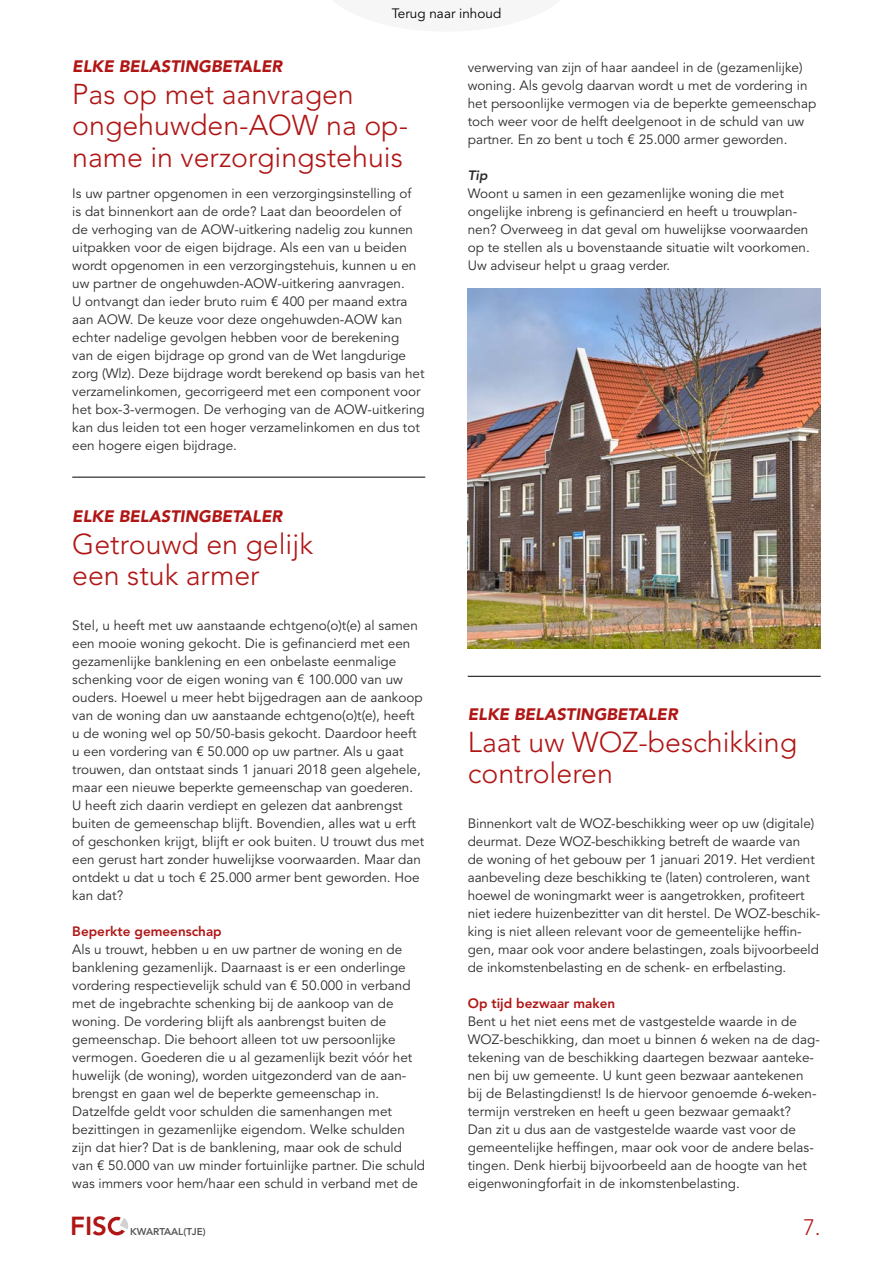
<style>
.page{position:relative;width:893px;height:1263px;background:#fff}
.page>*{position:absolute;margin:0;border:0;box-sizing:border-box;transform-origin:0 0}
.t1{font:300 28.5px/31.5px "Avenir LT";color:#af1615}
.t2{font:800 25.95px "Avenir LT";color:#af1615}
.t3{font:300 22.2px "Avenir LT";color:#af1615}
.t4{font:italic 900 16.5px "Avenir LT";color:#af1615}
.t5{font:13.5px/18px "Avenir LT";color:#2c2c2c}
.t6{font:800 13.5px "Avenir LT";color:#af1615}
.t7{font:13.5px "Avenir LT";color:#000}
.t8{font:italic 800 13.5px "Avenir LT";color:#2c2c2c}
.t9{font:800 9.9px "Avenir LT";color:#575756}
</style>
<div class="page">
<div style="left:108px;top:1217px;width:18px;height:18px;border:3px solid #af1615;border-radius:50%"></div>
<svg style="left:114px;top:1216px;width:14px;height:19px"></svg>
<hr style="left:72px;top:477px;width:353px;height:1px;background:#000">
<img style="left:468px;top:288px;width:353px;height:360px">
<hr style="left:468px;top:676px;width:353px;height:1px;background:#000">
<p class="t7" style="left:392px;top:5px;width:111px">Terug naar inhoud</p>
<p class="t4" style="left:72px;top:56px;width:211px">ELKE BELASTINGBETALER</p>
<h1 class="t1" style="left:72px;top:78px;width:337px">Pas op met aanvragen ongehuwden-AOW na op&shy;name in verzorgingstehuis</h1>
<p class="t5" style="left:72px;top:185px;width:354px">Is uw partner opgenomen in een verzorgingsinstelling of<br>is dat binnenkort aan de orde? Laat dan beoordelen of<br>de verhoging van de AOW-uitkering nadelig zou kunnen uitpakken voor de eigen bijdrage. Als een van u beiden wordt opgenomen in een verzorgingstehuis, kunnen u en uw partner de ongehuwden-AOW-uitkering aanvragen.<br>U ontvangt dan ieder bruto ruim € 400 per maand extra aan AOW. De keuze voor deze ongehuwden-AOW kan echter nadelige gevolgen hebben voor de berekening<br>van de eigen bijdrage op grond van de Wet langdurige zorg (Wlz). Deze bijdrage wordt berekend op basis van het verzamelinkomen, gecorrigeerd met een component voor het box-3-vermogen. De verhoging van de AOW-uitkering kan dus leiden tot een hoger verzamelinkomen en dus tot een hogere eigen bijdrage.</p>
<p class="t4" style="left:72px;top:506px;width:211px">ELKE BELASTINGBETALER</p>
<h1 class="t1" style="left:72px;top:528px;width:242px">Getrouwd en gelijk een stuk armer</h1>
<p class="t5" style="left:72px;top:617px;width:353px">Stel, u heeft met uw aanstaande echtgeno(o)t(e) al samen een mooie woning gekocht. Die is gefinancierd met een gezamenlijke banklening en een onbelaste eenmalige schenking voor de eigen woning van € 100.000 van uw ouders. Hoewel u meer hebt bijgedragen aan de aankoop van de woning dan uw aanstaande echtgeno(o)t(e), heeft u de woning wel op 50/50-basis gekocht. Daardoor heeft u een vordering van € 50.000 op uw partner. Als u gaat trouwen, dan ontstaat sinds 1 januari 2018 geen algehele, maar een nieuwe beperkte gemeenschap van goederen.<br>U heeft zich daarin verdiept en gelezen dat aanbrengst buiten de gemeenschap blijft. Bovendien, alles wat u erft of geschonken krijgt, blijft er ook buiten. U trouwt dus met een gerust hart zonder huwelijkse voorwaarden. Maar dan ontdekt u dat u toch € 25.000 armer bent geworden. Hoe kan dat?</p>
<p class="t6" style="left:72px;top:923px;width:151px">Beperkte gemeenschap</p>
<p class="t5" style="left:72px;top:941px;width:354px">Als u trouwt, hebben u en uw partner de woning en de banklening gezamenlijk. Daarnaast is er een onderlinge vordering respectievelijk schuld van € 50.000 in verband met de ingebrachte schenking bij de aankoop van de woning. De vordering blijft als aanbrengst buiten de gemeenschap. Die behoort alleen tot uw persoonlijke vermogen. Goederen die u al gezamenlijk bezit vóór het huwelijk (de woning), worden uitgezonderd van de aan&shy;brengst en gaan wel de beperkte gemeenschap in.<br>Datzelfde geldt voor schulden die samenhangen met bezittingen in gezamenlijke eigendom. Welke schulden zijn dat hier? Dat is de banklening, maar ook de schuld van € 50.000 van uw minder fortuinlijke partner. Die schuld was immers voor hem/haar een schuld in verband met de</p>
<p class="t5" style="left:468px;top:59px;width:350px">verwerving van zijn of haar aandeel in de (gezamenlijke) woning. Als gevolg daarvan wordt u met de vordering in het persoonlijke vermogen via de beperkte gemeenschap toch weer voor de helft deelgenoot in de schuld van uw partner. En zo bent u toch € 25.000 armer geworden.</p>
<p class="t8" style="left:468px;top:167px;width:21px">Tip</p>
<p class="t5" style="left:468px;top:185px;width:343px">Woont u samen in een gezamenlijke woning die met ongelijke inbreng is gefinancierd en heeft u trouwplan&shy;nen? Overweeg in dat geval om huwelijkse voorwaarden op te stellen als u bovenstaande situatie wilt voorkomen.<br>Uw adviseur helpt u graag verder.</p>
<p class="t4" style="left:468px;top:704px;width:211px">ELKE BELASTINGBETALER</p>
<h1 class="t1" style="left:468px;top:726px;width:331px">Laat uw WOZ-beschikking controleren</h1>
<p class="t5" style="left:468px;top:815px;width:354px">Binnenkort valt de WOZ-beschikking weer op uw (digitale) deurmat. Deze WOZ-beschikking betreft de waarde van<br>de woning of het gebouw per 1 januari 2019. Het verdient aanbeveling deze beschikking te (laten) controleren, want hoewel de woningmarkt weer is aangetrokken, profiteert niet iedere huizenbezitter van dit herstel. De WOZ-beschik&shy;king is niet alleen relevant voor de gemeentelijke heffin&shy;gen, maar ook voor andere belastingen, zoals bijvoorbeeld de inkomstenbelasting en de schenk- en erfbelasting.</p>
<p class="t6" style="left:468px;top:995px;width:149px">Op tijd bezwaar maken</p>
<p class="t5" style="left:468px;top:1013px;width:354px">Bent u het niet eens met de vastgestelde waarde in de WOZ-beschikking, dan moet u binnen 6 weken na de dag&shy;tekening van de beschikking daartegen bezwaar aanteke&shy;nen bij uw gemeente. U kunt geen bezwaar aantekenen bij de Belastingdienst! Is de hiervoor genoemde 6-weken&shy;termijn verstreken en heeft u geen bezwaar gemaakt?<br>Dan zit u dus aan de vastgestelde waarde vast voor de gemeentelijke heffingen, maar ook voor de andere belas&shy;tingen. Denk hierbij bijvoorbeeld aan de hoogte van het eigenwoningforfait in de inkomstenbelasting.</p>
<h2 class="t2" style="left:70px;top:1210px;width:38px">FIS</h2>
<p class="t9" style="left:130px;top:1226px;width:77px">KWARTAAL(TJE)</p>
<h3 class="t3" style="left:803px;top:1214px;width:19px">7.</h3>
</div>
